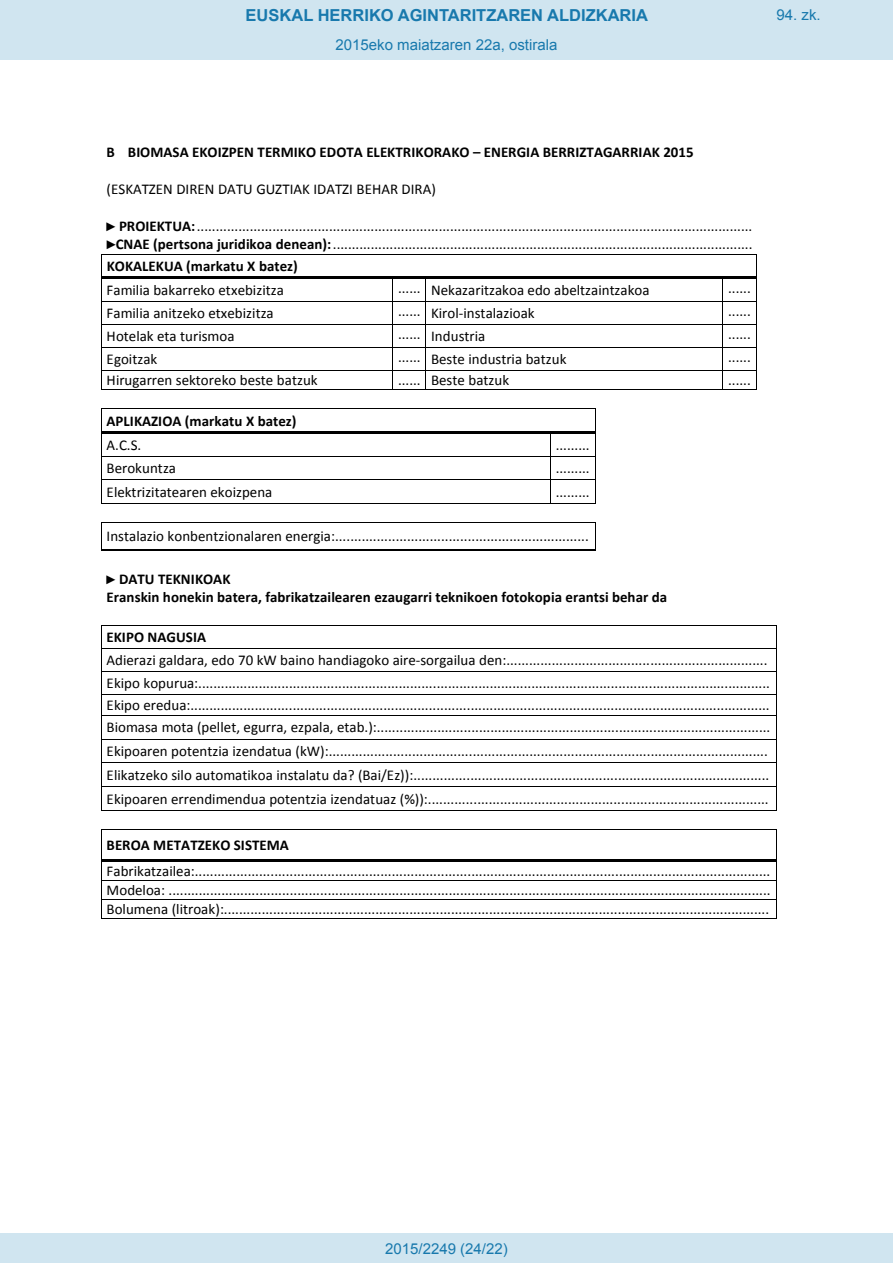
<style>
.page{position:relative;width:893px;height:1263px;background:#fff}
.page>*{position:absolute;margin:0;border:0;box-sizing:border-box;transform-origin:0 0}
.t1{font:700 16.5px "Arial";color:#1879ad}
.t2{font:15px/23.1px "Calibri";letter-spacing:.005em;color:#000}
.t3{font:700 15px/24.6px "Calibri";letter-spacing:.005em;color:#000}
.Paginacion_Centro{font:15px "Arial";color:#1879ad}
.s1{font-family:"Courier New"}
.s2{font-weight:700}
.s3{font-family:"Courier New";font-weight:700}
.s4{font-weight:400}
.s5{font-family:"Courier New";font-weight:400}
</style>
<div class="page">
<hr style="left:102px;top:254px;width:654px;height:1px;background:#000">
<hr style="left:102px;top:277px;width:290px;height:2px;background:#000">
<hr style="left:395px;top:277px;width:31px;height:2px;background:#000">
<hr style="left:428px;top:277px;width:295px;height:2px;background:#000">
<hr style="left:725px;top:277px;width:31px;height:2px;background:#000">
<hr style="left:102px;top:301px;width:290px;height:1px;background:#000">
<hr style="left:393px;top:301px;width:33px;height:1px;background:#000">
<hr style="left:426px;top:301px;width:297px;height:1px;background:#000">
<hr style="left:723px;top:301px;width:33px;height:1px;background:#000">
<hr style="left:102px;top:324px;width:290px;height:1px;background:#000">
<hr style="left:393px;top:324px;width:33px;height:1px;background:#000">
<hr style="left:426px;top:324px;width:297px;height:1px;background:#000">
<hr style="left:723px;top:324px;width:33px;height:1px;background:#000">
<hr style="left:102px;top:347px;width:290px;height:1px;background:#000">
<hr style="left:393px;top:347px;width:33px;height:1px;background:#000">
<hr style="left:426px;top:347px;width:297px;height:1px;background:#000">
<hr style="left:723px;top:347px;width:33px;height:1px;background:#000">
<hr style="left:102px;top:370px;width:290px;height:1px;background:#000">
<hr style="left:393px;top:370px;width:33px;height:1px;background:#000">
<hr style="left:426px;top:370px;width:297px;height:1px;background:#000">
<hr style="left:723px;top:370px;width:33px;height:1px;background:#000">
<svg style="left:101px;top:254px;width:1px;height:136px"></svg>
<hr style="left:102px;top:389px;width:290px;height:1px;background:#000">
<svg style="left:392px;top:277px;width:3px;height:113px"></svg>
<hr style="left:393px;top:389px;width:33px;height:1px;background:#000">
<hr style="left:426px;top:389px;width:297px;height:1px;background:#000">
<hr style="left:723px;top:389px;width:33px;height:1px;background:#000">
<svg style="left:756px;top:254px;width:1px;height:136px"></svg>
<hr style="left:102px;top:409px;width:493px;height:1px;background:#000">
<hr style="left:102px;top:432px;width:448px;height:2px;background:#000">
<hr style="left:552px;top:432px;width:43px;height:2px;background:#000">
<hr style="left:102px;top:456px;width:448px;height:1px;background:#000">
<hr style="left:551px;top:456px;width:44px;height:1px;background:#000">
<hr style="left:102px;top:479px;width:448px;height:1px;background:#000">
<hr style="left:551px;top:479px;width:44px;height:1px;background:#000">
<svg style="left:101px;top:409px;width:1px;height:95px"></svg>
<hr style="left:102px;top:503px;width:448px;height:1px;background:#000">
<svg style="left:550px;top:432px;width:2px;height:72px"></svg>
<hr style="left:551px;top:503px;width:44px;height:1px;background:#000">
<svg style="left:595px;top:409px;width:1px;height:95px"></svg>
<hr style="left:102px;top:522px;width:493px;height:1px;background:#000">
<svg style="left:101px;top:522px;width:1px;height:27px"></svg>
<hr style="left:101px;top:549px;width:494px;height:2px;background:#000">
<svg style="left:595px;top:522px;width:1px;height:29px"></svg>
<hr style="left:102px;top:625px;width:674px;height:1px;background:#000">
<hr style="left:102px;top:648px;width:674px;height:1px;background:#000">
<hr style="left:102px;top:671px;width:674px;height:1px;background:#000">
<hr style="left:102px;top:694px;width:674px;height:1px;background:#000">
<hr style="left:102px;top:715px;width:674px;height:1px;background:#000">
<hr style="left:102px;top:739px;width:674px;height:1px;background:#000">
<hr style="left:102px;top:763px;width:674px;height:1px;background:#000">
<hr style="left:102px;top:786px;width:674px;height:1px;background:#000">
<svg style="left:101px;top:625px;width:1px;height:186px"></svg>
<hr style="left:102px;top:810px;width:674px;height:1px;background:#000">
<svg style="left:776px;top:625px;width:1px;height:186px"></svg>
<hr style="left:102px;top:829px;width:674px;height:1px;background:#000">
<hr style="left:102px;top:859px;width:674px;height:3px;background:#000">
<hr style="left:102px;top:880px;width:674px;height:1px;background:#000">
<hr style="left:102px;top:899px;width:674px;height:1px;background:#000">
<svg style="left:101px;top:829px;width:1px;height:90px"></svg>
<hr style="left:102px;top:918px;width:674px;height:1px;background:#000">
<svg style="left:776px;top:829px;width:1px;height:90px"></svg>
<div style="left:0;top:0;width:893px;height:60px;background:#d0e5f0"></div>
<div style="left:0;top:1233px;width:893px;height:30px;background:#d0e5f0"></div>
<p class="t1" style="left:246px;top:4px;width:404px">EUSKAL HERRIKO AGINTARITZAREN ALDIZKARIA</p>
<p class="Paginacion_Centro" style="left:776px;top:5px;width:46px">94. zk.</p>
<p class="Paginacion_Centro" style="left:336px;top:35px;width:223px">2015eko maiatzaren 22a, ostirala</p>
<p class="t3" style="left:107px;top:139px;width:588px">B BIOMASA EKOIZPEN TERMIKO EDOTA ELEKTRIKORAKO – ENERGIA BERRIZTAGARRIAK 2015</p>
<p class="t2" style="left:107px;top:177px;width:331px">(ESKATZEN DIREN DATU GUZTIAK IDATZI BEHAR DIRA)</p>
<p class="t2" style="left:107px;top:216px;width:647px;line-height:18.6px"><span class="s1">►</span> <span class="s2">PROIEKTUA:</span> ................................................................................................................................................... <span class="s3">►</span><span class="s2">CNAE (pertsona juridikoa denean):</span> ...............................................................................................................</p>
<p class="t2" style="left:107px;top:253px;width:193px;line-height:24.5px"><span class="s2">KOKALEKUA (markatu X batez)<br></span>Familia bakarreko etxebizitza</p>
<p class="t2" style="left:398px;top:278px;width:253px">...... Nekazaritzakoa edo abeltzaintzakoa</p>
<p class="t2" style="left:728px;top:276px;width:24px">......</p>
<p class="t2" style="left:107px;top:301px;width:169px">Familia anitzeko etxebizitza</p>
<p class="t2" style="left:398px;top:301px;width:138px">...... Kirol-instalazioak</p>
<p class="t2" style="left:728px;top:299px;width:24px">......</p>
<p class="t2" style="left:107px;top:324px;width:129px">Hotelak eta turismoa</p>
<p class="t2" style="left:398px;top:324px;width:89px">...... Industria</p>
<p class="t2" style="left:728px;top:322px;width:24px">......</p>
<p class="t2" style="left:107px;top:347px;width:52px">Egoitzak</p>
<p class="t2" style="left:398px;top:347px;width:170px">...... Beste industria batzuk</p>
<p class="t2" style="left:728px;top:345px;width:24px">......</p>
<p class="t2" style="left:107px;top:368px;width:213px">Hirugarren sektoreko beste batzuk</p>
<p class="t2" style="left:398px;top:368px;width:113px">...... Beste batzuk</p>
<p class="t2" style="left:728px;top:368px;width:24px">......</p>
<p class="t3" style="left:107px;top:407px;width:191px">APLIKAZIOA (markatu X batez)<br><span class="s4">A.C.S.</span></p>
<p class="t2" style="left:556px;top:433px;width:35px">.........</p>
<p class="t2" style="left:107px;top:456px;width:71px">Berokuntza</p>
<p class="t2" style="left:556px;top:456px;width:35px">.........</p>
<p class="t2" style="left:107px;top:479px;width:167px">Elektrizitatearen ekoizpena</p>
<p class="t2" style="left:556px;top:479px;width:35px">.........</p>
<p class="t2" style="left:107px;top:524px;width:484px">Instalazio konbentzionalaren energia:...................................................................</p>
<p class="t3" style="left:107px;top:569px;width:562px;line-height:18.3px"><span class="s5">►</span> DATU TEKNIKOAK<br>Eranskin honekin batera, fabrikatzailearen ezaugarri teknikoen fotokopia erantsi behar da</p>
<p class="t2" style="left:107px;top:625px;width:665px"><span class="s2">EKIPO NAGUSIA<br></span>Adierazi galdara, edo 70 kW baino handiagoko aire-sorgailua den:.....................................................................<br>Ekipo kopurua:.......................................................................................................................................................<br>Ekipo eredua:.........................................................................................................................................................<br>Biomasa mota (pellet, egurra, ezpala, etab.):........................................................................................................<br>Ekipoaren potentzia izendatua (kW):....................................................................................................................<br>Elikatzeko silo automatikoa instalatu da? (Bai/Ez)):..............................................................................................<br>Ekipoaren errendimendua potentzia izendatuaz (%)):..........................................................................................</p>
<p class="t2" style="left:107px;top:831px;width:665px;line-height:26.2px"><span class="s2">BEROA METATZEKO SISTEMA<br></span>Fabrikatzailea:........................................................................................................................................................</p>
<p class="t2" style="left:107px;top:880px;width:665px;line-height:18.9px">Modeloa: ...............................................................................................................................................................<br>Bolumena (litroak):................................................................................................................................................</p>
<p class="Paginacion_Centro" style="left:385px;top:1238px;width:124px">2015/2249 (24/22)</p>
</div>
